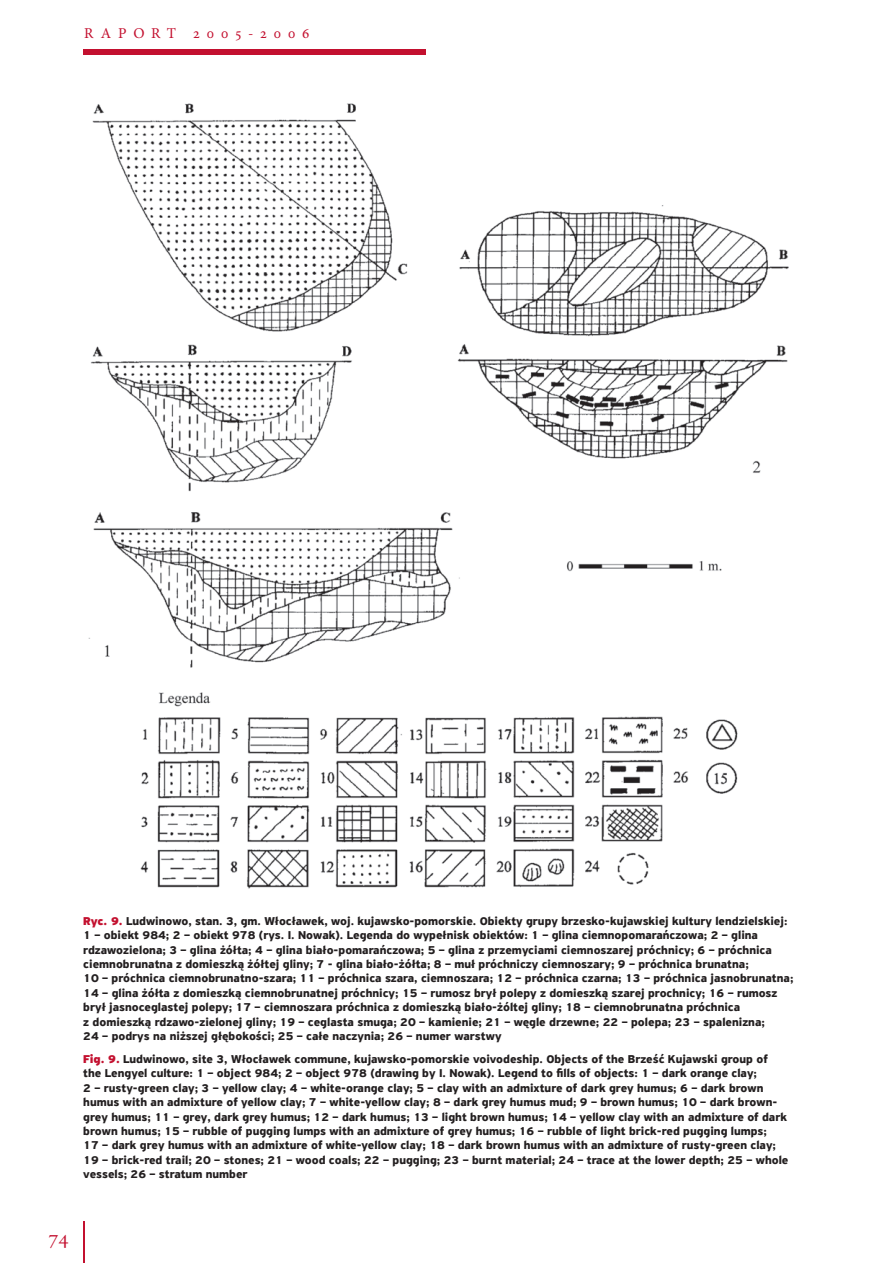
<style>
.page{position:relative;width:891px;height:1263px;background:#fff}
.page>*{position:absolute;margin:0;border:0;box-sizing:border-box;transform-origin:0 0}
.t1{font:21px "Adobe Garamond Pro";color:#c3102f}
.t2{font:15px "Minion Pro";letter-spacing:.45em;color:#c3102f}
.t3{font:700 12px/14.4px "PF Highway Sans Pro";color:#231f20}
.s1{font-weight:900;color:#c3102f}
</style>
<div class="page">
<div style="left:83px;top:50px;width:343px;height:5px;background:#c3102f"></div>
<hr style="left:83px;top:1221px;width:1px;height:42px;background:#c3102f">
<img style="left:88px;top:103px;width:701px;height:786px">
<p class="t2" style="left:84px;top:24px;width:227px">RAPORT 2005-2006</p>
<p class="t3" style="left:83px;top:914px;width:712px"><span class="s1">Ryc. 9.</span> Ludwinowo, stan. 3, gm. Włocławek, woj. kujawsko-pomorskie. Obiekty grupy brzesko-kujawskiej kultury lendzielskiej:<br>1 – obiekt 984; 2 – obiekt 978 (rys. I. Nowak). Legenda do wypełnisk obiektów: 1 – glina ciemnopomarańczowa; 2 – glina rdzawozielona; 3 – glina żółta; 4 – glina biało-pomarańczowa; 5 – glina z przemyciami ciemnoszarej próchnicy; 6 – próchnica ciemnobrunatna z domieszką żółtej gliny; 7 - glina biało-żółta; 8 – muł próchniczy ciemnoszary; 9 – próchnica brunatna;<br>10 – próchnica ciemnobrunatno-szara; 11 – próchnica szara, ciemnoszara; 12 – próchnica czarna; 13 – próchnica jasnobrunatna; 14 – glina żółta z domieszką ciemnobrunatnej próchnicy; 15 – rumosz brył polepy z domieszką szarej prochnicy; 16 – rumosz brył jasnoceglastej polepy; 17 – ciemnoszara próchnica z domieszką biało-żóltej gliny; 18 – ciemnobrunatna próchnica<br>z domieszką rdzawo-zielonej gliny; 19 – ceglasta smuga; 20 – kamienie; 21 – węgle drzewne; 22 – polepa; 23 – spalenizna;<br>24 – podrys na niższej głębokości; 25 – całe naczynia; 26 – numer warstwy</p>
<p class="t3" style="left:83px;top:1052px;width:706px"><span class="s1">Fig. 9.</span> Ludwinowo, site 3, Włocławek commune, kujawsko-pomorskie voivodeship. Objects of the Brześć Kujawski group of the Lengyel culture: 1 – object 984; 2 – object 978 (drawing by I. Nowak). Legend to fills of objects: 1 – dark orange clay;<br>2 – rusty-green clay; 3 – yellow clay; 4 – white-orange clay; 5 – clay with an admixture of dark grey humus; 6 – dark brown humus with an admixture of yellow clay; 7 – white-yellow clay; 8 – dark grey humus mud; 9 – brown humus; 10 – dark brown&shy;grey humus; 11 – grey, dark grey humus; 12 – dark humus; 13 – light brown humus; 14 – yellow clay with an admixture of dark brown humus; 15 – rubble of pugging lumps with an admixture of grey humus; 16 – rubble of light brick-red pugging lumps;<br>17 – dark grey humus with an admixture of white-yellow clay; 18 – dark brown humus with an admixture of rusty-green clay; 19 – brick-red trail; 20 – stones; 21 – wood coals; 22 – pugging; 23 – burnt material; 24 – trace at the lower depth; 25 – whole vessels; 26 – stratum number</p>
<h1 class="t1" style="left:48px;top:1224px;width:21px">74</h1>
</div>
